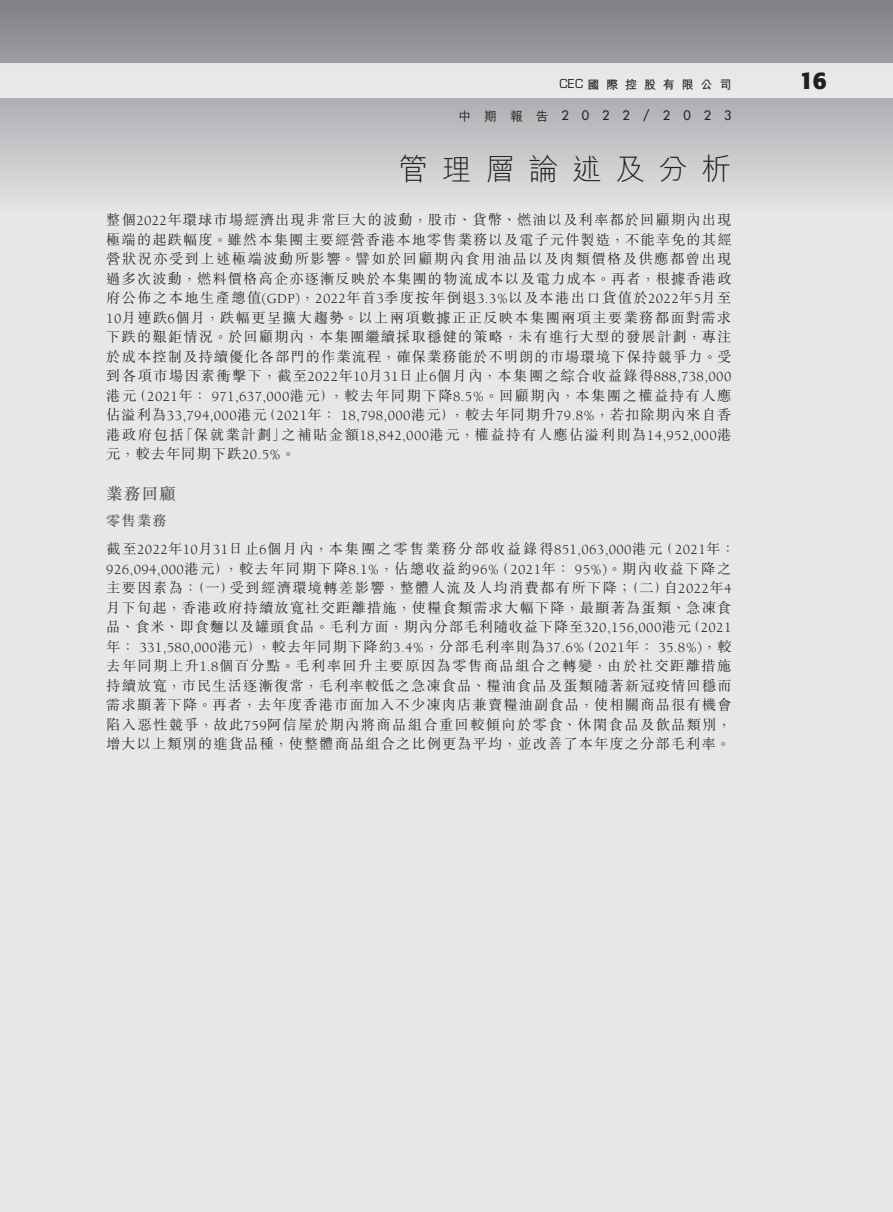
<style>
.page{position:relative;width:893px;height:1212px;background:#e6e7e9}
.page>*{position:absolute;margin:0;border:0;box-sizing:border-box;transform-origin:0 0}
.t1{font:300 30px "M Hei HK";letter-spacing:.44em;color:#231f20}
.t2{font:700 24px "Formata";color:#231f20}
._01_H1{font:500 16.5px "M Sung HK";color:#57585a}
._00_txt{font:300 14.25px/19.5px "M Sung HK";letter-spacing:.085em;color:#231f20;text-align:justify}
._02_H2{font:500 14.25px "M Sung HK";color:#57585a}
.t3{font:500 12.75px "Futura Std";letter-spacing:1.02em;color:#231f20}
.t4{font:700 12px "M Hei HK";letter-spacing:.57em;color:#231f20}
.s1{font-family:"Eurostile LT Std";font-weight:400}
.s2{font-family:"M Hei HK"}
.s3{font-family:"Berkeley Std";font-weight:400}
</style>
<div class="page">
<svg style="left:0;top:0;width:893px;height:193px;background:#aeafb2"></svg>
<div style="left:0;top:64px;width:893px;height:34px;background:#e8e8e9"></div>
<p class="t4" style="left:560px;top:76px;width:173px"><span class="s1">CEC</span> 國際控股有限公司</p>
<h2 class="t2" style="left:799px;top:66px;width:29px">16</h2>
<p class="t3" style="left:459px;top:108px;width:274px"><span class="s2">中期報告</span>2022/2023</p>
<h1 class="t1" style="left:399px;top:148px;width:334px">管理層論述及分析</h1>
<p class="_00_txt" style="left:106px;top:210px;width:627px">整個<span class="s3">2022</span>年環球市場經濟出現非常巨大的波動，股市、貨幣、燃油以及利率都於回顧期內出現極端的起跌幅度。雖然本集團主要經營香港本地零售業務以及電子元件製造，不能幸免的其經營狀況亦受到上述極端波動所影響。譬如於回顧期內食用油品以及肉類價格及供應都曾出現過多次波動，燃料價格高企亦逐漸反映於本集團的物流成本以及電力成本。再者，根據香港政府公佈之本地生產總值<span class="s3">(GDP)</span>，<span class="s3">2022</span>年首<span class="s3">3</span>季度按年倒退<span class="s3">3.3%</span>以及本港出口貨值於<span class="s3">2022</span>年<span class="s3">5</span>月至<span class="s3">10</span>月連跌<span class="s3">6</span>個月，跌幅更呈擴大趨勢。以上兩項數據正正反映本集團兩項主要業務都面對需求下跌的艱鉅情況。於回顧期內，本集團繼續採取穩健的策略，未有進行大型的發展計劃，專注於成本控制及持續優化各部門的作業流程，確保業務能於不明朗的市場環境下保持競爭力。受到各項市場因素衝擊下，截至<span class="s3">2022</span>年<span class="s3">10</span>月<span class="s3">31</span>日止<span class="s3">6</span>個月內，本集團之綜合收益錄得<span class="s3">888,738,000</span>港元（<span class="s3">2021</span>年： <span class="s3">971,637,000</span>港元），較去年同期下降<span class="s3">8.5%</span>。回顧期內，本集團之權益持有人應佔溢利為<span class="s3">33,794,000</span>港元（<span class="s3">2021</span>年： <span class="s3">18,798,000</span>港元），較去年同期升<span class="s3">79.8%</span>，若扣除期內來自香港政府包括「保就業計劃」之補貼金額<span class="s3">18,842,000</span>港元，權益持有人應佔溢利則為<span class="s3">14,952,000</span>港元，較去年同期下跌<span class="s3">20.5%</span>。</p>
<p class="_01_H1" style="left:106px;top:483px;width:71px">業務回顧</p>
<p class="_02_H2" style="left:106px;top:511px;width:62px">零售業務</p>
<p class="_00_txt" style="left:106px;top:539px;width:630px;text-align:left">截至<span class="s3">2022</span>年<span class="s3">10</span>月<span class="s3">31</span>日止<span class="s3">6</span>個月內，本集團之零售業務分部收益錄得<span class="s3">851,063,000</span>港元（<span class="s3">2021</span>年：<span class="s3">926,094,000</span>港元），較去年同期下降<span class="s3">8.1%</span>，佔總收益約<span class="s3">96%</span>（<span class="s3">2021</span>年： <span class="s3">95%)</span>。期內收益下降之主要因素為：（一）受到經濟環境轉差影響，整體人流及人均消費都有所下降；（二）自<span class="s3">2022</span>年<span class="s3">4</span>月下旬起，香港政府持續放寬社交距離措施，使糧食類需求大幅下降，最顯著為蛋類、急凍食品、食米、即食麵以及罐頭食品。毛利方面，期內分部毛利隨收益下降至<span class="s3">320,156,000</span>港元（<span class="s3">2021</span>年： <span class="s3">331,580,000</span>港元），較去年同期下降約<span class="s3">3.4%</span>，分部毛利率則為<span class="s3">37.6%</span>（<span class="s3">2021</span>年： <span class="s3">35.8%)</span>，較去年同期上升<span class="s3">1.8</span>個百分點。毛利率回升主要原因為零售商品組合之轉變，由於社交距離措施持續放寬，市民生活逐漸復常，毛利率較低之急凍食品、糧油食品及蛋類隨著新冠疫情回穩而需求顯著下降。再者，去年度香港市面加入不少凍肉店兼賣糧油副食品，使相關商品很有機會陷入惡性競爭，故此<span class="s3">759</span>阿信屋於期內將商品組合重回較傾向於零食、休閑食品及飲品類別，增大以上類別的進貨品種，使整體商品組合之比例更為平均，並改善了本年度之分部毛利率。</p>
</div>
